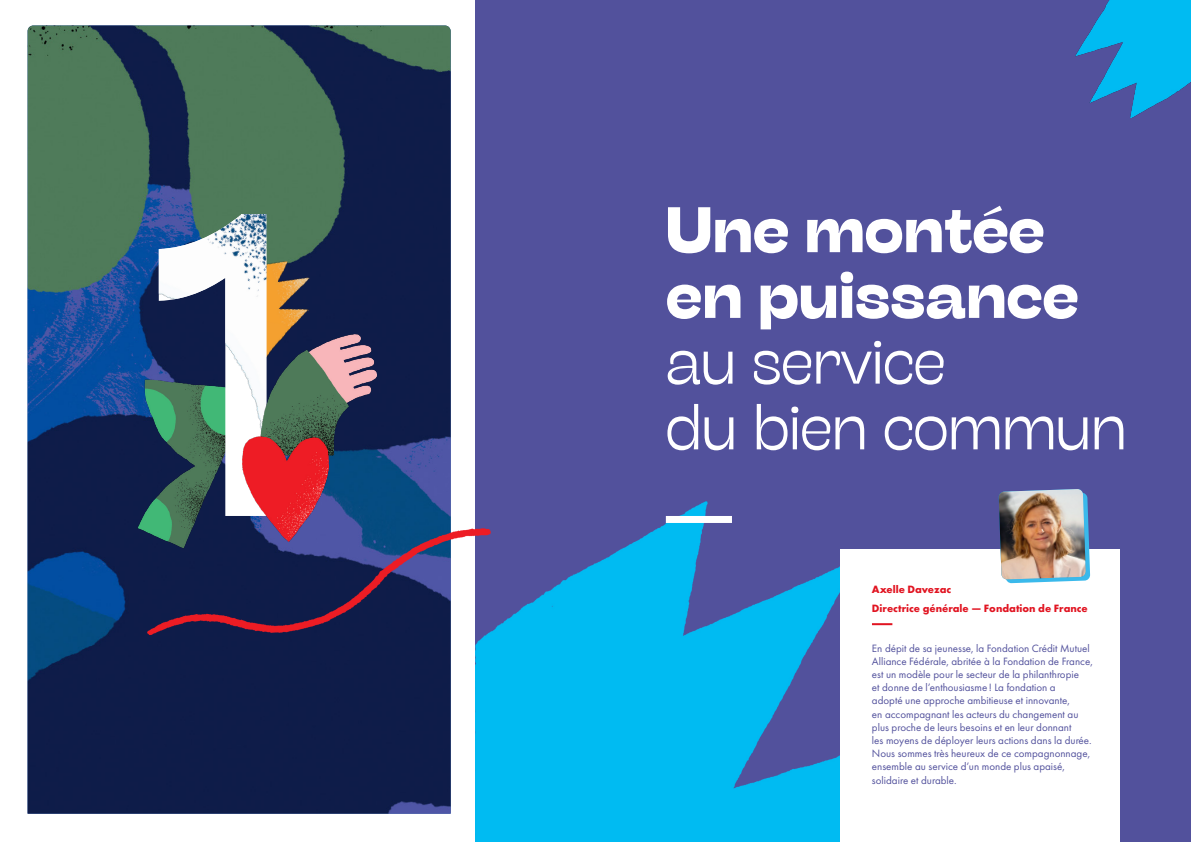
<style>
.page{position:relative;width:1191px;height:842px;background:#fff}
.page>*{position:absolute;margin:0;border:0;box-sizing:border-box;transform-origin:0 0}
.t1{font:64.3px/65.7px "Stinger Variable";color:#fff}
.t2{font:11px/13.2px "Futura PT";color:#52519c}
.t3{font:700 11px/18.9px "Futura PT";color:#e11421}
</style>
<div class="page">
<img style="left:28px;top:26px;width:423px;height:788px">
<div style="left:476px;top:0;width:715px;height:842px;background:#52519c"></div>
<img style="left:137px;top:379px;width:106px;height:171px">
<img style="left:476px;top:501px;width:439px;height:341px">
<img style="left:1075px;top:0;width:116px;height:118px">
<div style="left:666px;top:516px;width:66px;height:7px;background:#fff"></div>
<div style="left:840px;top:550px;width:280px;height:292px;background:#fff"></div>
<hr style="left:872px;top:623px;width:20px;height:2px;background:#e11421">
<img style="left:147px;top:528px;width:343px;height:112px">
<img style="left:266px;top:254px;width:53px;height:81px">
<svg style="left:1006px;top:494px;width:84px;height:89px"></svg>
<img style="left:998px;top:489px;width:87px;height:91px">
<svg style="left:159px;top:449px;width:84px;height:67px"></svg>
<img style="left:159px;top:214px;width:107px;height:235px">
<img style="left:261px;top:335px;width:115px;height:121px">
<img style="left:243px;top:437px;width:86px;height:104px">
<h1 class="t1" style="left:666px;top:194px;width:462px">Une montée en puissance au service<br>du bien commun</h1>
<p class="t3" style="left:872px;top:580px;width:217px">Axelle Davezac<br>Directrice générale — Fondation de France</p>
<p class="t2" style="left:872px;top:641px;width:222px">En dépit de sa jeunesse, la Fondation Crédit Mutuel Alliance Fédérale, abritée à la Fondation de France, est un modèle pour le secteur de la philanthropie<br>et donne de l’enthousiasme ! La fondation a<br>adopté une approche ambitieuse et innovante,<br>en accompagnant les acteurs du changement au plus proche de leurs besoins et en leur donnant<br>les moyens de déployer leurs actions dans la durée.<br>Nous sommes très heureux de ce compagnonnage, ensemble au service d’un monde plus apaisé, solidaire et durable.</p>
</div>
